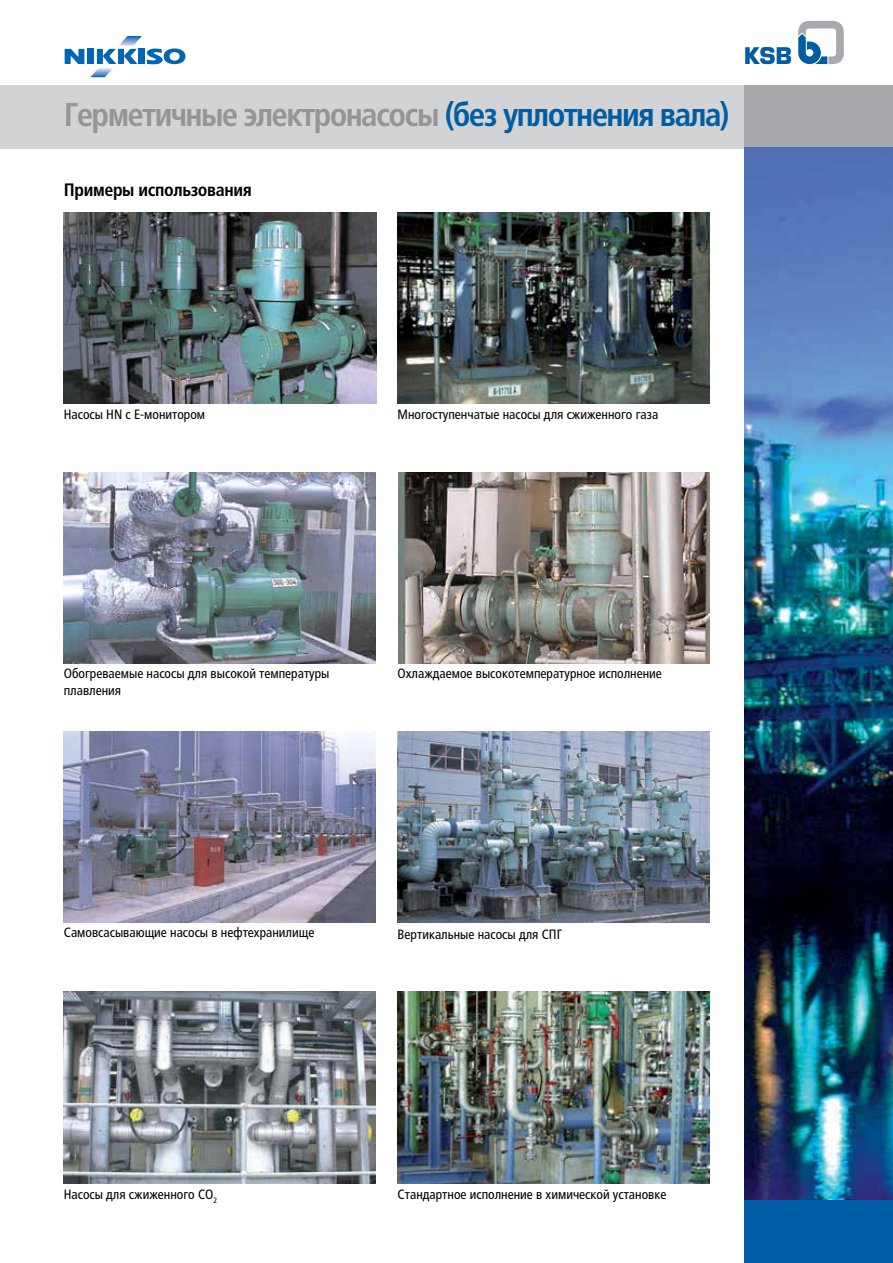
<style>
.page{position:relative;width:893px;height:1263px;background:#fff}
.page>*{position:absolute;margin:0;border:0;box-sizing:border-box;transform-origin:0 0}
.t1{font:700 condensed 33px "Frutiger LTCYR";letter-spacing:-.05em;color:#939598}
.t2{font:700 condensed 18px "Frutiger LTCYR";letter-spacing:-.02em;color:#000}
.t3{font:condensed 13.5px/16.5px "Frutiger LTCYR";color:#000}
.s1{color:#005da4}
</style>
<div class="page">
<div style="left:0;top:85px;width:893px;height:64px;background:#d1d3d4"></div>
<div style="left:744px;top:85px;width:149px;height:64px;background:#a7a9ac"></div>
<div style="left:744px;top:579px;width:149px;height:684px;background:#005da4"></div>
<img style="left:744px;top:148px;width:149px;height:1051px">
<svg style="left:65px;top:49px;width:19px;height:15px"></svg>
<div style="left:88px;top:49px;width:6px;height:15px;background:#0066b3"></div>
<svg style="left:90px;top:36px;width:95px;height:41px"></svg>
<svg style="left:798px;top:21px;width:46px;height:43px"></svg>
<svg style="left:745px;top:47px;width:46px;height:17px"></svg>
<img style="left:64px;top:213px;width:312px;height:191px">
<img style="left:397px;top:213px;width:312px;height:191px">
<img style="left:64px;top:472px;width:312px;height:192px">
<img style="left:398px;top:472px;width:311px;height:192px">
<img style="left:64px;top:731px;width:312px;height:192px">
<img style="left:398px;top:731px;width:311px;height:192px">
<img style="left:64px;top:992px;width:312px;height:191px">
<img style="left:398px;top:992px;width:311px;height:191px">
<h1 class="t1" style="left:64px;top:96px;width:667px">Герметичные электронасосы <span class="s1">(без уплотнения вала)</span></h1>
<h2 class="t2" style="left:64px;top:180px;width:190px">Примеры использования</h2>
<p class="t3" style="left:64px;top:407px;width:143px">Насосы HN с E-монитором</p>
<p class="t3" style="left:398px;top:407px;width:262px">Многоступенчатые насосы для сжиженного газа</p>
<p class="t3" style="left:64px;top:666px;width:267px">Обогреваемые насосы для высокой температуры плавления</p>
<p class="t3" style="left:398px;top:666px;width:266px">Охлаждаемое высокотемпературное исполнение</p>
<p class="t3" style="left:64px;top:925px;width:252px">Самовсасывающие насосы в нефтехранилище</p>
<p class="t3" style="left:398px;top:926px;width:166px">Вертикальные насосы для СПГ</p>
<p class="t3" style="left:64px;top:1186px;width:155px">Насосы для сжиженного CO<sub>2</sub></p>
<p class="t3" style="left:398px;top:1186px;width:270px">Стандартное исполнение в химической установке</p>
</div>
